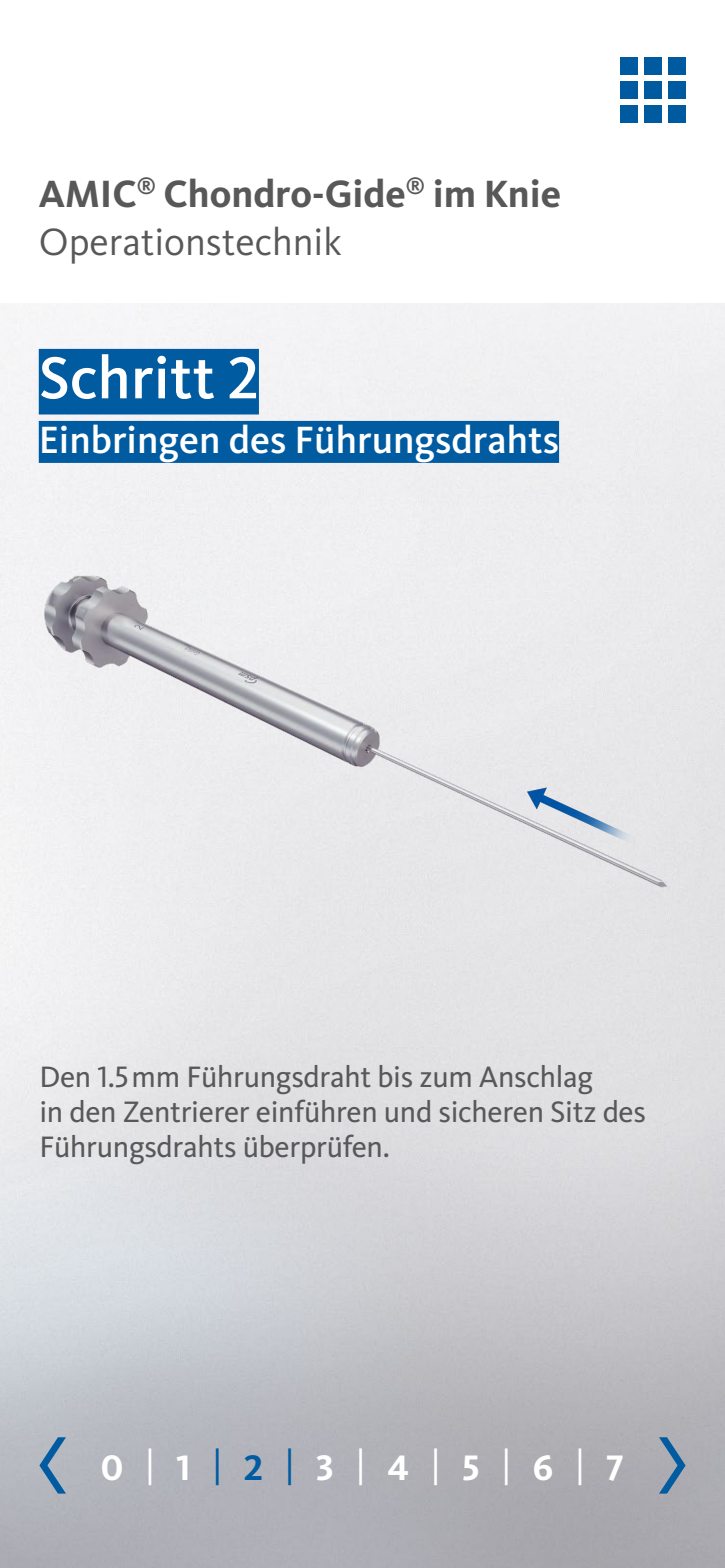
<style>
.page{position:relative;width:725px;height:1568px;background:#fff}
.page>*{position:absolute;margin:0;border:0;box-sizing:border-box;transform-origin:0 0}
.t1{font:500 61.25px "Kievit Pro";color:#fff}
.t2{font:700 39.38px/48.1px "Kievit Pro";color:#585858}
.t3{font:500 39.38px "Kievit Pro";color:#fff}
.t4{font:700 36.75px "Kievit OT";color:#fff}
.t5{font:30.62px/35px "Kievit Pro";letter-spacing:-.01em;color:#585858}
.s1{font-weight:400}
.s2{font-weight:400;color:#005ba0}
.s3{color:#005ba0}
</style>
<div class="page">
<img style="left:0;top:303px;width:724px;height:1265px">
<div style="left:620px;top:106px;width:17px;height:17px;background:#005aa0"></div>
<div style="left:644px;top:106px;width:17px;height:17px;background:#005aa0"></div>
<div style="left:668px;top:106px;width:17px;height:17px;background:#005aa0"></div>
<div style="left:620px;top:82px;width:17px;height:17px;background:#005aa0"></div>
<div style="left:644px;top:82px;width:17px;height:17px;background:#005aa0"></div>
<div style="left:668px;top:82px;width:17px;height:17px;background:#005aa0"></div>
<div style="left:620px;top:57px;width:18px;height:18px;background:#005aa0"></div>
<div style="left:644px;top:57px;width:17px;height:18px;background:#005aa0"></div>
<div style="left:668px;top:57px;width:17px;height:18px;background:#005aa0"></div>
<div style="left:39px;top:349px;width:220px;height:66px;background:#005ba0"></div>
<div style="left:39px;top:421px;width:520px;height:42px;background:#005ba0"></div>
<svg style="left:39px;top:1437px;width:27px;height:57px;background:#809db6"></svg>
<svg style="left:659px;top:1437px;width:26px;height:57px"></svg>
<img style="left:39px;top:432px;width:673px;height:622px">
<p class="t2" style="left:38px;top:169px;width:524px">AMIC<sup>®</sup> Chondro-Gide<sup>®</sup> im Knie<br><span class="s1">Operationstechnik</span></p>
<h1 class="t1" style="left:39px;top:341px;width:222px">Schritt 2</h1>
<p class="t3" style="left:39px;top:416px;width:521px">Einbringen des Führungsdrahts</p>
<p class="t5" style="left:39px;top:1059px;width:608px">Den 1.5mm Führungsdraht bis zum Anschlag<br>in den Zentrierer einführen und sicheren Sitz des<br>Führungsdrahts überprüfen.</p>
<p class="t4" style="left:101px;top:1446px;width:525px">0 <span class="s1">|</span> 1 <span class="s2">|</span> <span class="s3">2</span> <span class="s2">|</span> 3 <span class="s1">|</span> 4 <span class="s1">|</span> 5 <span class="s1">|</span> 6 <span class="s1">|</span> 7</p>
</div>
